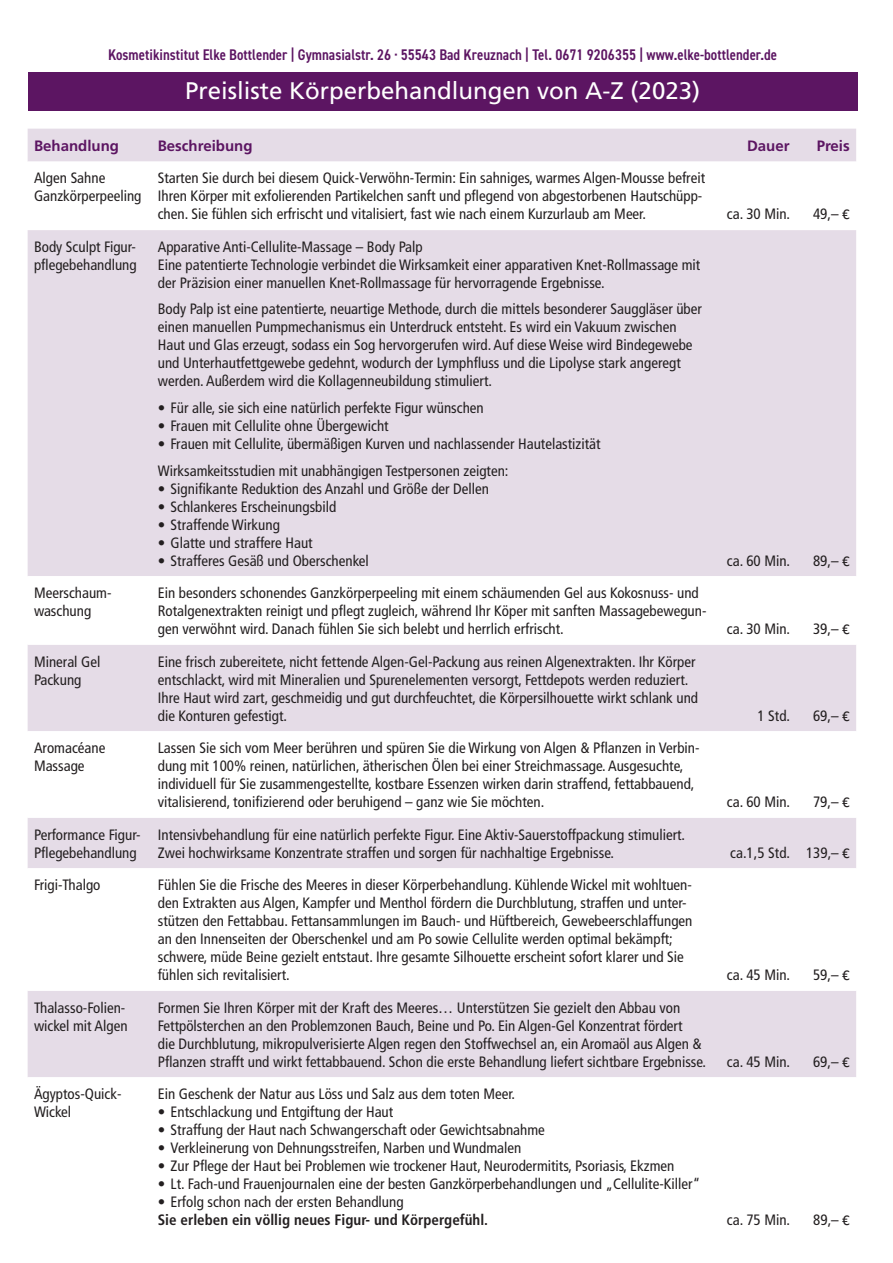
<style>
.page{position:relative;width:893px;height:1263px;background:#fff}
.page>*{position:absolute;margin:0;border:0;box-sizing:border-box;transform-origin:0 0}
.t1{font:24px "Frutiger";color:#fff}
.t2{font:600 condensed 15.45px "DIN2014";color:#5c1562}
.t3{font:condensed 15px/18px "Frutiger";color:#231f20}
.t4{font:700 condensed 15px "Frutiger";color:#231f20}
.t5{font:700 15px "Frutiger";color:#5c1562}
.s1{font-family:"Calibri";font-stretch:normal}
</style>
<div class="page">
<div style="left:28px;top:129px;width:828px;height:33px;background:#e5dce7"></div>
<div style="left:28px;top:230px;width:828px;height:847px;background:#e5dce7"></div>
<svg style="left:28px;top:576px;width:828px;height:415px"></svg>
<div style="left:28px;top:72px;width:829px;height:38px;background:#5c1562"></div>
<p class="t2" style="left:108px;top:44px;width:670px">Kosmetikinstitut Elke Bottlender | Gymnasialstr. 26 · 55543 Bad Kreuznach | Tel. 0671 9206355 | www.elke-bottlender.de</p>
<h1 class="t1" style="left:185px;top:77px;width:516px">Preisliste Körperbehandlungen von A-Z (2023)</h1>
<p class="t5" style="left:34px;top:137px;width:87px">Behandlung</p>
<p class="t5" style="left:158px;top:137px;width:96px">Beschreibung</p>
<p class="t5" style="left:747px;top:137px;width:44px">Dauer</p>
<p class="t5" style="left:817px;top:137px;width:35px">Preis</p>
<p class="t3" style="left:34px;top:169px;width:109px">Algen Sahne<br>Ganzkörperpeeling</p>
<p class="t3" style="left:158px;top:169px;width:549px">Starten Sie durch bei diesem Quick-Verwöhn-Termin: Ein sahniges, warmes Algen-Mousse befreit<br>Ihren Körper mit exfolierenden Partikelchen sanft und pflegend von abgestorbenen Hautschüpp&shy;chen. Sie fühlen sich erfrischt und vitalisiert, fast wie nach einem Kurzurlaub am Meer.</p>
<p class="t3" style="left:727px;top:205px;width:65px">ca. 30 Min.</p>
<p class="t3" style="left:813px;top:205px;width:38px">49,– <span class="s1">€</span></p>
<p class="t3" style="left:34px;top:238px;width:104px">Body Sculpt Figur&shy;pflegebehandlung</p>
<p class="t3" style="left:158px;top:238px;width:544px">Apparative Anti-Cellulite-Massage – Body Palp<br>Eine patentierte Technologie verbindet die Wirksamkeit einer apparativen Knet-Rollmassage mit der Präzision einer manuellen Knet-Rollmassage für hervorragende Ergebnisse.</p>
<p class="t3" style="left:158px;top:300px;width:546px">Body Palp ist eine patentierte, neuartige Methode, durch die mittels besonderer Sauggläser über einen manuellen Pumpmechanismus ein Unterdruck entsteht. Es wird ein Vakuum zwischen Haut und Glas erzeugt, sodass ein Sog hervorgerufen wird. Auf diese Weise wird Bindegewebe und Unterhautfettgewebe gedehnt, wodurch der Lymphfluss und die Lipolyse stark angeregt werden. Außerdem wird die Kollagenneubildung stimuliert.</p>
<p class="t3" style="left:158px;top:399px;width:327px">• Für alle, sie sich eine natürlich perfekte Figur wünschen</p>
<p class="t3" style="left:158px;top:417px;width:232px">• Frauen mit Cellulite ohne Übergewicht</p>
<p class="t3" style="left:158px;top:431px;width:444px;line-height:26.5px">• Frauen mit Cellulite, übermäßigen Kurven und nachlassender Hautelastizität<br>Wirksamkeitsstudien mit unabhängigen Testpersonen zeigten:</p>
<p class="t3" style="left:158px;top:479px;width:333px">• Signifikante Reduktion des Anzahl und Größe der Dellen</p>
<p class="t3" style="left:158px;top:497px;width:180px">• Schlankeres Erscheinungsbild</p>
<p class="t3" style="left:158px;top:515px;width:124px">• Straffende Wirkung</p>
<p class="t3" style="left:158px;top:533px;width:156px">• Glatte und straffere Haut</p>
<p class="t3" style="left:158px;top:551px;width:213px">• Strafferes Gesäß und Oberschenkel</p>
<p class="t3" style="left:727px;top:551px;width:65px">ca. 60 Min.</p>
<p class="t3" style="left:813px;top:551px;width:38px">89,– <span class="s1">€</span></p>
<p class="t3" style="left:34px;top:584px;width:79px">Meerschaum&shy;waschung</p>
<p class="t3" style="left:158px;top:584px;width:550px">Ein besonders schonendes Ganzkörperpeeling mit einem schäumenden Gel aus Kokosnuss- und<br>Rotalgenextrakten reinigt und pflegt zugleich, während Ihr Köper mit sanften Massagebewegun&shy;gen verwöhnt wird. Danach fühlen Sie sich belebt und herrlich erfrischt.</p>
<p class="t3" style="left:727px;top:620px;width:65px">ca. 30 Min.</p>
<p class="t3" style="left:813px;top:620px;width:38px">39,– <span class="s1">€</span></p>
<p class="t3" style="left:34px;top:652px;width:68px">Mineral Gel<br>Packung</p>
<p class="t3" style="left:158px;top:652px;width:542px">Eine frisch zubereitete, nicht fettende Algen-Gel-Packung aus reinen Algenextrakten. Ihr Körper entschlackt, wird mit Mineralien und Spurenelementen versorgt, Fettdepots werden reduziert.<br>Ihre Haut wird zart, geschmeidig und gut durchfeuchtet, die Körpersilhouette wirkt schlank und die Konturen gefestigt.</p>
<p class="t3" style="left:34px;top:739px;width:73px">Aromacéane<br>Massage</p>
<p class="t3" style="left:158px;top:739px;width:543px">Lassen Sie sich vom Meer berühren und spüren Sie die Wirkung von Algen &amp; Pflanzen in Verbin&shy;dung mit 100% reinen, natürlichen, ätherischen Ölen bei einer Streichmassage. Ausgesuchte, individuell für Sie zusammengestellte, kostbare Essenzen wirken darin straffend, fettabbauend, vitalisierend, tonifizierend oder beruhigend – ganz wie Sie möchten.</p>
<p class="t3" style="left:34px;top:825px;width:108px">Performance Figur-<br>Pflegebehandlung</p>
<p class="t3" style="left:158px;top:825px;width:529px">Intensivbehandlung für eine natürlich perfekte Figur. Eine Aktiv-Sauerstoffpackung stimuliert.<br>Zwei hochwirksame Konzentrate straffen und sorgen für nachhaltige Ergebnisse.</p>
<p class="t3" style="left:34px;top:876px;width:68px">Frigi-Thalgo</p>
<p class="t3" style="left:158px;top:876px;width:536px">Fühlen Sie die Frische des Meeres in dieser Körperbehandlung. Kühlende Wickel mit wohltuen&shy;den Extrakten aus Algen, Kampfer und Menthol fördern die Durchblutung, straffen und unter&shy;stützen den Fettabbau. Fettansammlungen im Bauch- und Hüftbereich, Gewebeerschlaffungen an den Innenseiten der Oberschenkel und am Po sowie Cellulite werden optimal bekämpft; schwere, müde Beine gezielt entstaut. Ihre gesamte Silhouette erscheint sofort klarer und Sie fühlen sich revitalisiert.</p>
<p class="t3" style="left:34px;top:998px;width:95px">Thalasso-Folien&shy;wickel mit Algen</p>
<p class="t3" style="left:158px;top:998px;width:550px">Formen Sie Ihren Körper mit der Kraft des Meeres… Unterstützen Sie gezielt den Abbau von Fettpölsterchen an den Problemzonen Bauch, Beine und Po. Ein Algen-Gel Konzentrat fördert<br>die Durchblutung, mikropulverisierte Algen regen den Stoffwechsel an, ein Aromaöl aus Algen &amp; Pflanzen strafft und wirkt fettabbauend. Schon die erste Behandlung liefert sichtbare Ergebnisse.</p>
<p class="t3" style="left:757px;top:706px;width:34px">1 Std.</p>
<p class="t3" style="left:813px;top:706px;width:38px">69,– <span class="s1">€</span></p>
<p class="t3" style="left:727px;top:793px;width:65px">ca. 60 Min.</p>
<p class="t3" style="left:813px;top:793px;width:38px">79,– <span class="s1">€</span></p>
<p class="t3" style="left:730px;top:843px;width:121px">ca.1,5 Std. 139,– <span class="s1">€</span></p>
<p class="t3" style="left:727px;top:966px;width:65px">ca. 45 Min.</p>
<p class="t3" style="left:813px;top:966px;width:38px">59,– <span class="s1">€</span></p>
<p class="t3" style="left:727px;top:1052px;width:65px">ca. 45 Min.</p>
<p class="t3" style="left:813px;top:1052px;width:38px">69,– <span class="s1">€</span></p>
<p class="t3" style="left:34px;top:1085px;width:89px">Ägyptos-Quick-<br>Wickel</p>
<p class="t3" style="left:158px;top:1085px;width:359px">Ein Geschenk der Natur aus Löss und Salz aus dem toten Meer.</p>
<p class="t3" style="left:158px;top:1103px;width:237px">• Entschlackung und Entgiftung der Haut</p>
<p class="t3" style="left:158px;top:1121px;width:389px">• Straffung der Haut nach Schwangerschaft oder Gewichtsabnahme</p>
<p class="t3" style="left:158px;top:1139px;width:365px">• Verkleinerung von Dehnungsstreifen, Narben und Wundmalen</p>
<p class="t3" style="left:158px;top:1157px;width:518px">• Zur Pflege der Haut bei Problemen wie trockener Haut, Neurodermitits, Psoriasis, Ekzmen</p>
<p class="t3" style="left:158px;top:1175px;width:544px">• Lt. Fach-und Frauenjournalen eine der besten Ganzkörperbehandlungen und „Cellulite-Killer“</p>
<p class="t3" style="left:158px;top:1193px;width:247px">• Erfolg schon nach der ersten Behandlung</p>
<p class="t4" style="left:158px;top:1211px;width:332px">Sie erleben ein völlig neues Figur- und Körpergefühl.</p>
<p class="t3" style="left:727px;top:1211px;width:65px">ca. 75 Min.</p>
<p class="t3" style="left:813px;top:1211px;width:38px">89,– <span class="s1">€</span></p>
</div>
